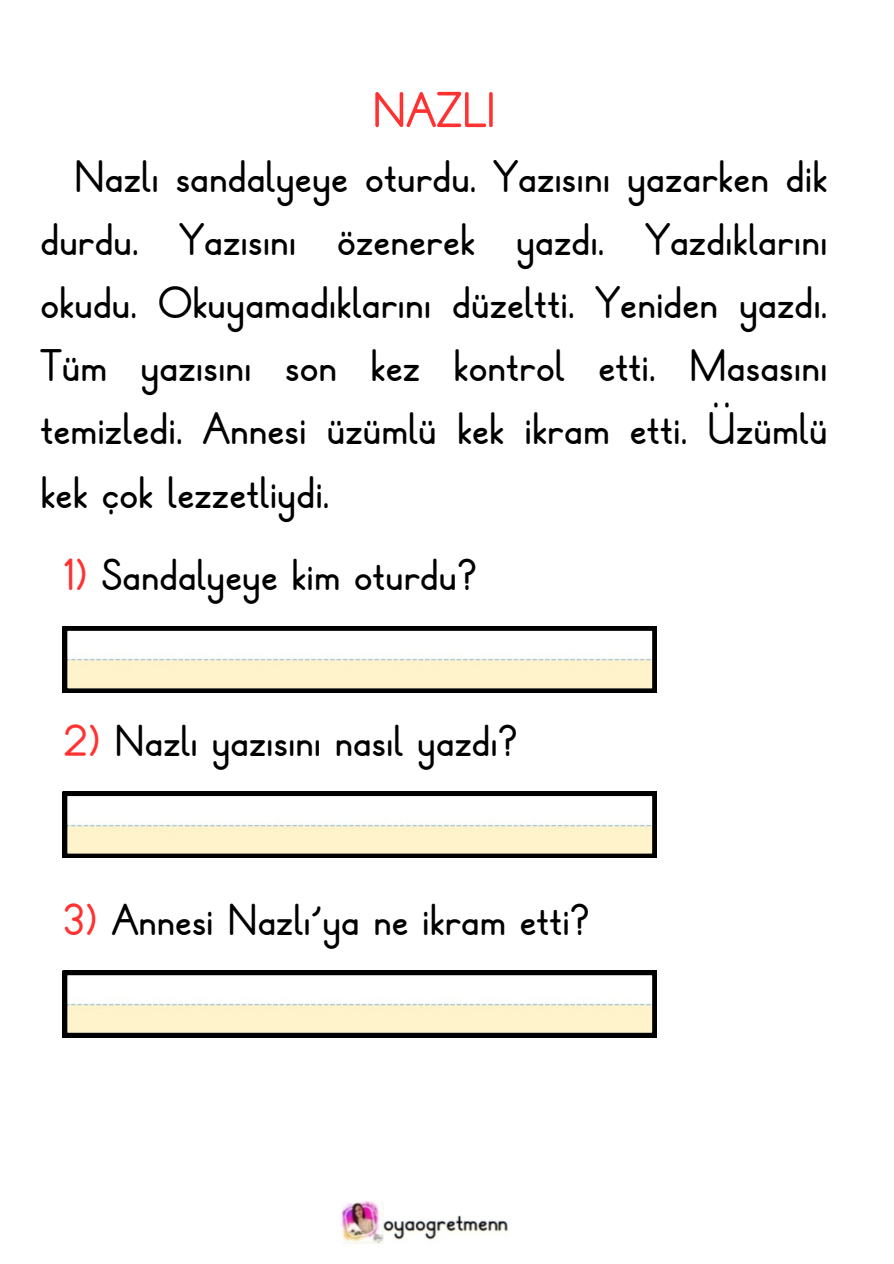
<style>
.page{position:relative;width:894px;height:1264px;background:#fff}
.page>*{position:absolute;margin:0;border:0;box-sizing:border-box;transform-origin:0 0}
.t1{font:700 50.1px "Temel Yazi";color:#ff3131}
.t2{font:700 45.6px/63px "Temel Yazi";color:#000;text-align:justify}
.t3{font:700 44.85px "Temel Yazi";color:#000}
.s1{color:#ff3131}
</style>
<div class="page">
<svg style="left:63px;top:626px;width:593px;height:66px"></svg>
<svg style="left:63px;top:791px;width:593px;height:67px"></svg>
<svg style="left:63px;top:970px;width:593px;height:67px"></svg>
<img style="left:341px;top:1201px;width:167px;height:43px">
<h1 class="t1" style="left:372px;top:89px;width:125px">NAZLI</h1>
<h1 class="t2" style="left:40px;top:153px;width:788px;text-indent:34px">Nazlı sandalyeye oturdu. Yazısını yazarken dik durdu. Yazısını özenerek yazdı. Yazdıklarını okudu. Okuyamadıklarını düzeltti. Yeniden yazdı.<br>Tüm yazısını son kez kontrol etti. Masasını temizledi. Annesi üzümlü kek ikram etti. Üzümlü kek çok lezzetliydi.</h1>
<h1 class="t3" style="left:63px;top:556px;width:416px"><span class="s1">1)</span> Sandalyeye kim oturdu?</h1>
<p class="t3" style="left:63px;top:721px;width:456px"><span class="s1">2)</span> Nazlı yazısını nasıl yazdı?</p>
<h1 class="t3" style="left:63px;top:901px;width:528px"><span class="s1">3)</span> Annesi Nazlı’ya ne ikram etti?</h1>
</div>
